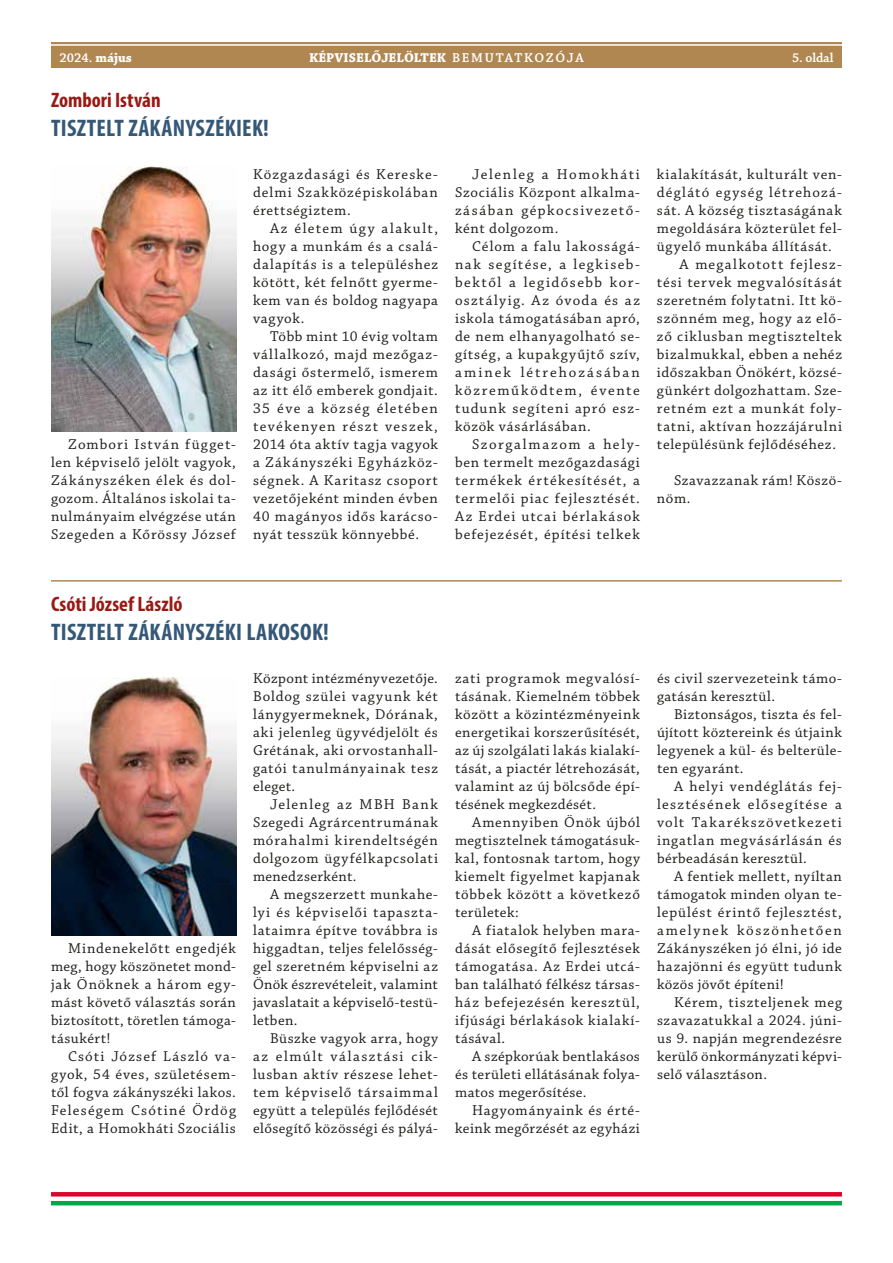
<style>
.page{position:relative;width:893px;height:1263px;background:#fff}
.page>*{position:absolute;margin:0;border:0;box-sizing:border-box;transform-origin:0 0}
.t1{font:700 condensed 24px "Myriad Pro";letter-spacing:.01em;color:#355877}
.t2{font:700 condensed 21px "Myriad Pro";color:#9a1915}
.t3{font:15px/18px "Chaparral Pro";letter-spacing:.05em;color:#1d1d1b;text-align:justify}
.t4{font:15px "Chaparral Pro";letter-spacing:.08em;color:#1d1d1b}
.t5{font:700 13.5px "Chaparral Pro";color:#fff}
.t6{font:600 13.5px "Chaparral Pro";color:#fff}
.s1{font-weight:700}
.s2{font-weight:600}
</style>
<div class="page">
<div style="left:51px;top:43px;width:791px;height:25px;background:#b08751"></div>
<hr style="left:51px;top:44px;width:791px;height:2px;background:#fff">
<hr style="left:51px;top:1201px;width:791px;height:4px;background:#04a64a">
<hr style="left:51px;top:1192px;width:791px;height:4px;background:#dd052b">
<hr style="left:51px;top:580px;width:791px;height:2px;background:#b08751">
<img style="left:51px;top:677px;width:185px;height:258px">
<img style="left:51px;top:167px;width:185px;height:264px">
<p class="t6" style="left:60px;top:50px;width:74px">2024. <span class="s1">május</span></p>
<p class="t5" style="left:309px;top:50px;width:276px">KÉPVISELŐJELÖLTEK <span class="s2">BEMUTATKOZÓJA</span></p>
<p class="t6" style="left:792px;top:50px;width:43px">5. oldal</p>
<h2 class="t2" style="left:51px;top:87px;width:111px">Zombori István</h2>
<h1 class="t1" style="left:51px;top:113px;width:219px">TISZTELT ZÁKÁNYSZÉKIEK!</h1>
<p class="t3" style="left:51px;top:436px;width:186px;text-indent:17px">Zombori István függet&shy;len képviselő jelölt vagyok, Zákányszéken élek és dol&shy;gozom. Általános iskolai ta&shy;nulmányaim elvégzése után Szegeden a Kőrössy József</p>
<p class="t3" style="left:253px;top:166px;width:186px">Közgazdasági és Kereske&shy;delmi Szakközépiskolában érettségiztem.</p>
<p class="t3" style="left:253px;top:220px;width:186px;text-indent:17px">Az életem úgy alakult, hogy a munkám és a csalá&shy;dalapítás is a településhez kötött, két felnőtt gyerme&shy;kem van és boldog nagyapa vagyok.</p>
<p class="t3" style="left:253px;top:328px;width:186px;text-indent:17px">Több mint 10 évig voltam vállalkozó, majd mezőgaz&shy;dasági őstermelő, ismerem az itt élő emberek gondjait.<br>35 éve a község életében tevékenyen részt veszek, 2014 óta aktív tagja vagyok a Zákányszéki Egyházköz&shy;ségnek. A Karitasz csoport vezetőjeként minden évben 40 magányos idős karácso&shy;nyát tesszük könnyebbé.</p>
<p class="t3" style="left:455px;top:166px;width:186px;text-indent:17px">Jelenleg a Homokháti Szociális Központ alkalma&shy;zásában gépkocsivezető&shy;ként dolgozom.</p>
<p class="t3" style="left:455px;top:238px;width:186px;text-indent:17px">Célom a falu lakosságá&shy;nak segítése, a legkiseb&shy;bektől a legidősebb kor&shy;osztályig. Az óvoda és az iskola támogatásában apró, de nem elhanyagolható se&shy;gítség, a kupakgyűjtő szív, aminek létrehozásában közreműködtem, évente tudunk segíteni apró esz&shy;közök vásárlásában.</p>
<p class="t3" style="left:455px;top:436px;width:186px;text-indent:17px">Szorgalmazom a hely&shy;ben termelt mezőgazdasági termékek értékesítését, a termelői piac fejlesztését.<br>Az Erdei utcai bérlakások befejezését, építési telkek</p>
<p class="t3" style="left:657px;top:166px;width:186px">kialakítását, kulturált ven-</p>
<p class="t4" style="left:657px;top:184px;width:186px">déglátó egység létrehozá-</p>
<p class="t3" style="left:657px;top:202px;width:186px">sát. A község tisztaságának</p>
<p class="t3" style="left:657px;top:220px;width:186px">megoldására közterület fel-</p>
<p class="t3" style="left:657px;top:238px;width:176px">ügyelő munkába állítását.</p>
<p class="t4" style="left:679px;top:256px;width:164px">A megalkotott fejlesz-</p>
<p class="t3" style="left:657px;top:274px;width:186px">tési tervek megvalósítását</p>
<p class="t3" style="left:657px;top:292px;width:186px">szeretném folytatni. Itt kö-</p>
<p class="t3" style="left:657px;top:310px;width:186px">szönném meg, hogy az elő-</p>
<p class="t3" style="left:657px;top:328px;width:186px">ző ciklusban megtiszteltek</p>
<p class="t3" style="left:657px;top:346px;width:186px">bizalmukkal, ebben a nehéz</p>
<p class="t3" style="left:657px;top:364px;width:186px">időszakban Önökért, közsé-</p>
<p class="t3" style="left:657px;top:382px;width:186px">günkért dolgozhattam. Sze-</p>
<p class="t3" style="left:657px;top:400px;width:186px">retném ezt a munkát foly-</p>
<p class="t3" style="left:657px;top:418px;width:186px">tatni, aktívan hozzájárulni</p>
<p class="t3" style="left:657px;top:436px;width:181px">településünk fejlődéséhez.</p>
<p class="t3" style="left:657px;top:472px;width:186px;text-indent:17px">Szavazzanak rám! Köszö&shy;nöm.</p>
<h2 class="t2" style="left:51px;top:591px;width:133px">Csóti József László</h2>
<h1 class="t1" style="left:51px;top:617px;width:279px">TISZTELT ZÁKÁNYSZÉKI LAKOSOK!</h1>
<p class="t3" style="left:51px;top:940px;width:186px;text-indent:17px">Mindenekelőtt engedjék meg, hogy köszönetet mond&shy;jak Önöknek a három egy&shy;mást követő választás során biztosított, töretlen támoga&shy;tásukért!</p>
<p class="t3" style="left:51px;top:1048px;width:186px;text-indent:17px">Csóti József László va&shy;gyok, 54 éves, születésem&shy;től fogva zákányszéki lakos.<br>Feleségem Csótiné Ördög Edit, a Homokháti Szociális</p>
<p class="t3" style="left:253px;top:670px;width:186px">Központ intézményvezetője.<br>Boldog szülei vagyunk két lánygyermeknek, Dórának, aki jelenleg ügyvédjelölt és Grétának, aki orvostanhall&shy;gatói tanulmányainak tesz eleget.</p>
<p class="t3" style="left:253px;top:796px;width:186px;text-indent:17px">Jelenleg az MBH Bank Szegedi Agrárcentrumának mórahalmi kirendeltségén dolgozom ügyfélkapcsolati menedzserként.</p>
<p class="t3" style="left:253px;top:886px;width:186px;text-indent:17px">A megszerzett munkahe&shy;lyi és képviselői tapaszta&shy;lataimra építve továbbra is higgadtan, teljes felelősség&shy;gel szeretném képviselni az Önök észrevételeit, valamint javaslatait a képviselő-testü&shy;letben.</p>
<p class="t3" style="left:253px;top:1030px;width:186px;text-indent:17px">Büszke vagyok arra, hogy az elmúlt választási cik&shy;lusban aktív részese lehet&shy;tem képviselő társaimmal együtt a település fejlődését elősegítő közösségi és pályá-</p>
<p class="t3" style="left:455px;top:670px;width:186px">zati programok megvalósí&shy;tásának. Kiemelném többek között a közintézményeink energetikai korszerűsítését, az új szolgálati lakás kialakí&shy;tását, a piactér létrehozását, valamint az új bölcsőde épí&shy;tésének megkezdését.</p>
<p class="t3" style="left:455px;top:814px;width:186px;text-indent:17px">Amennyiben Önök újból megtisztelnek támogatásuk&shy;kal, fontosnak tartom, hogy kiemelt figyelmet kapjanak többek között a következő területek:</p>
<p class="t3" style="left:455px;top:922px;width:186px;text-indent:17px">A fiatalok helyben mara&shy;dását elősegítő fejlesztések támogatása. Az Erdei utcá&shy;ban található félkész társas&shy;ház befejezésén keresztül, ifjúsági bérlakások kialakí&shy;tásával.</p>
<p class="t3" style="left:455px;top:1048px;width:186px;text-indent:17px">A szépkorúak bentlakásos és területi ellátásának folya&shy;matos megerősítése.</p>
<p class="t3" style="left:455px;top:1102px;width:186px;text-align:right">Hagyományaink és érté&shy;keink megőrzését az egyházi</p>
<p class="t3" style="left:657px;top:670px;width:186px">és civil szervezeteink támo&shy;gatásán keresztül.</p>
<p class="t3" style="left:657px;top:706px;width:186px;text-indent:17px">Biztonságos, tiszta és fel&shy;újított köztereink és útjaink legyenek a kül- és belterüle&shy;ten egyaránt.</p>
<p class="t3" style="left:657px;top:778px;width:186px;text-indent:17px">A helyi vendéglátás fej&shy;lesztésének elősegítése a volt Takarékszövetkezeti ingatlan megvásárlásán és bérbeadásán keresztül.</p>
<p class="t3" style="left:657px;top:868px;width:186px;text-indent:17px">A fentiek mellett, nyíltan támogatok minden olyan te&shy;lepülést érintő fejlesztést, amelynek köszönhetően Zákányszéken jó élni, jó ide hazajönni és együtt tudunk közös jövőt építeni!</p>
<p class="t3" style="left:657px;top:994px;width:186px;text-indent:17px">Kérem, tiszteljenek meg szavazatukkal a 2024. júni&shy;us 9. napján megrendezésre kerülő önkormányzati képvi&shy;selő választáson.</p>
</div>
